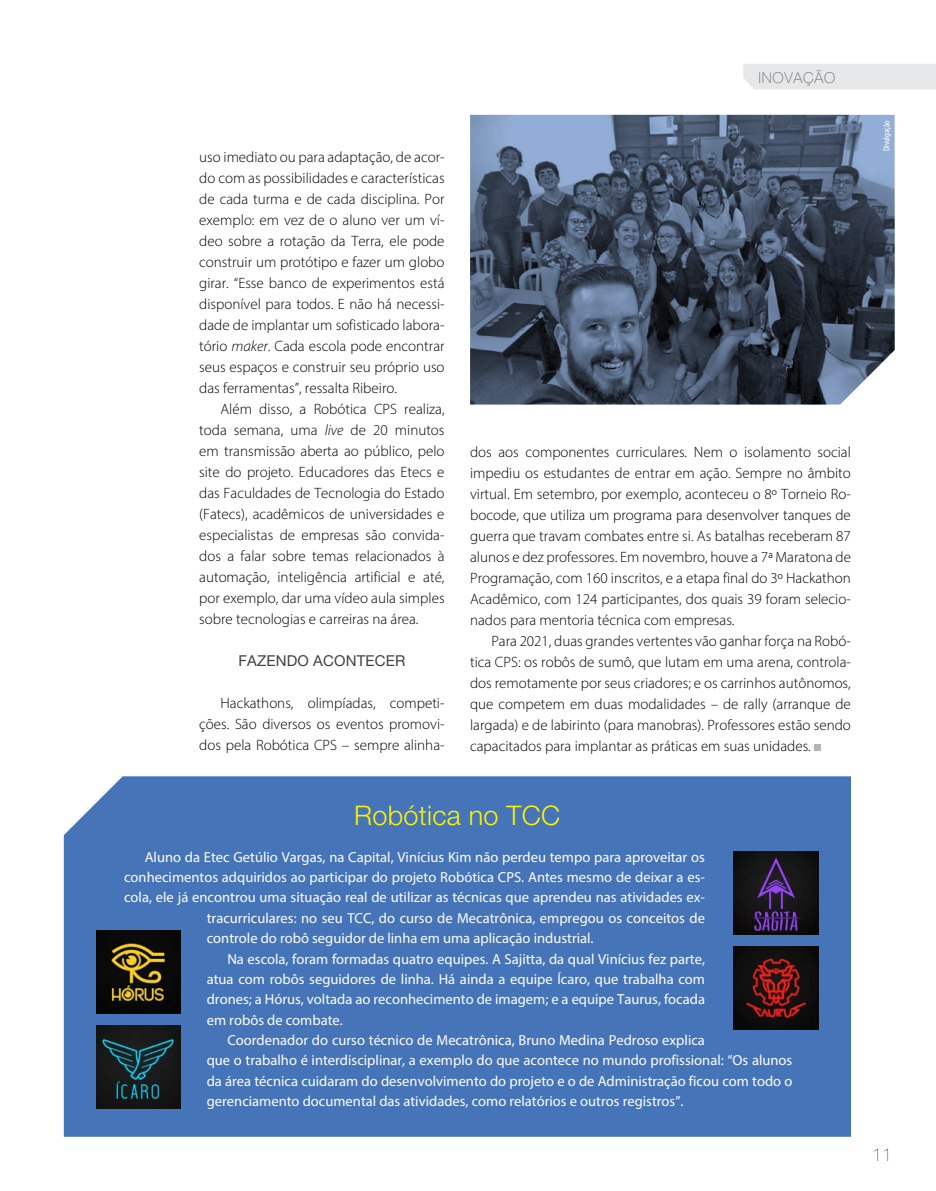
<style>
.page{position:relative;width:936px;height:1191px;background:#fff}
.page>*{position:absolute;margin:0;border:0;box-sizing:border-box;transform-origin:0 0}
.t1{font:300 27px "Helvetica Neue LT Std";letter-spacing:.01em;color:#fff200}
.t2{font:200 18px "Helvetica Neue LT Std";color:#000}
.t3{font:300 15px/21px "Myriad Pro";color:#000;text-align:justify}
.t4{font:15px "Helvetica Neue LT Std";letter-spacing:.01em;color:#414042}
.t5{font:100 15px "Helvetica Neue LT Std";letter-spacing:.05em;color:#6d6e71}
.t6{font:14.55px "Myriad Pro";color:#fff}
.t7{font:condensed 9px "Myriad Pro";color:#fff}
.s1{font-style:italic}
</style>
<div class="page">
<div style="left:64px;top:776px;width:787px;height:360px;background:#4574b9"></div>
<img style="left:96px;top:930px;width:84px;height:83px">
<img style="left:96px;top:1025px;width:84px;height:83px">
<img style="left:734px;top:851px;width:84px;height:83px">
<img style="left:734px;top:947px;width:84px;height:82px">
<div style="left:813px;top:744px;width:7px;height:7px;background:#b2b4b5"></div>
<svg style="left:470px;top:115px;width:424px;height:289px"></svg>
<div style="left:743px;top:64px;width:192px;height:25px;background:#e6e7e8"></div>
<p class="t5" style="left:758px;top:69px;width:78px">INOVAÇÃO</p>
<p class="t3" style="left:199px;top:147px;width:247px">uso imediato ou para adaptação, de acor&shy;do com as possibilidades e características de cada turma e de cada disciplina. Por exemplo: em vez de o aluno ver um ví&shy;deo sobre a rotação da Terra, ele pode construir um protótipo e fazer um globo girar. “Esse banco de experimentos está disponível para todos. E não há necessi&shy;dade de implantar um sofisticado labora&shy;tório <span class="s1">maker</span>. Cada escola pode encontrar seus espaços e construir seu próprio uso das ferramentas”, ressalta Ribeiro.</p>
<p class="t3" style="left:199px;top:399px;width:247px;text-indent:21px">Além disso, a Robótica CPS realiza, toda semana, uma <span class="s1">live</span> de 20 minutos em transmissão aberta ao público, pelo site do projeto. Educadores das Etecs e das Faculdades de Tecnologia do Estado (Fatecs), acadêmicos de universidades e especialistas de empresas são convida&shy;dos a falar sobre temas relacionados à automação, inteligência artificial e até, por exemplo, dar uma vídeo aula simples sobre tecnologias e carreiras na área.</p>
<p class="t4" style="left:238px;top:652px;width:168px">FAZENDO ACONTECER</p>
<p class="t3" style="left:199px;top:693px;width:247px;text-indent:21px">Hackathons, olimpíadas, competi&shy;ções. São diversos os eventos promovi&shy;dos pela Robótica CPS – sempre alinha-</p>
<p class="t3" style="left:470px;top:441px;width:382px">dos aos componentes curriculares. Nem o isolamento social impediu os estudantes de entrar em ação. Sempre no âmbito virtual. Em setembro, por exemplo, aconteceu o 8º Torneio Ro&shy;bocode, que utiliza um programa para desenvolver tanques de guerra que travam combates entre si. As batalhas receberam 87 alunos e dez professores. Em novembro, houve a 7ª Maratona de Programação, com 160 inscritos, e a etapa final do 3º Hackathon Acadêmico, com 124 participantes, dos quais 39 foram selecio&shy;nados para mentoria técnica com empresas.</p>
<p class="t3" style="left:470px;top:630px;width:382px;text-indent:21px">Para 2021, duas grandes vertentes vão ganhar força na Robó&shy;tica CPS: os robôs de sumô, que lutam em uma arena, controla&shy;dos remotamente por seus criadores; e os carrinhos autônomos, que competem em duas modalidades – de rally (arranque de largada) e de labirinto (para manobras). Professores estão sendo capacitados para implantar as práticas em suas unidades.</p>
<h1 class="t1" style="left:354px;top:798px;width:207px">Robótica no TCC</h1>
<p class="t6" style="left:145px;top:847px;width:561px">Aluno da Etec Getúlio Vargas, na Capital, Vinícius Kim não perdeu tempo para aproveitar os</p>
<p class="t6" style="left:124px;top:868px;width:582px">conhecimentos adquiridos ao participar do projeto Robótica CPS. Antes mesmo de deixar a es-</p>
<p class="t6" style="left:124px;top:888px;width:582px">cola, ele já encontrou uma situação real de utilizar as técnicas que aprendeu nas atividades ex-</p>
<p class="t6" style="left:207px;top:909px;width:499px">tracurriculares: no seu TCC, do curso de Mecatrônica, empregou os conceitos de</p>
<p class="t6" style="left:207px;top:929px;width:388px">controle do robô seguidor de linha em uma aplicação industrial.</p>
<p class="t6" style="left:227px;top:949px;width:479px">Na escola, foram formadas quatro equipes. A Sajitta, da qual Vinícius fez parte,</p>
<p class="t6" style="left:207px;top:970px;width:500px">atua com robôs seguidores de linha. Há ainda a equipe Ícaro, que trabalha com</p>
<p class="t6" style="left:207px;top:990px;width:499px">drones; a Hórus, voltada ao reconhecimento de imagem; e a equipe Taurus, focada</p>
<p class="t6" style="left:207px;top:1010px;width:138px">em robôs de combate.</p>
<p class="t6" style="left:227px;top:1031px;width:479px">Coordenador do curso técnico de Mecatrônica, Bruno Medina Pedroso explica</p>
<p class="t6" style="left:207px;top:1051px;width:587px">que o trabalho é interdisciplinar, a exemplo do que acontece no mundo profissional: “Os alunos</p>
<p class="t6" style="left:207px;top:1072px;width:587px">da área técnica cuidaram do desenvolvimento do projeto e o de Administração ficou com todo o</p>
<p class="t6" style="left:207px;top:1092px;width:478px">gerenciamento documental das atividades, como relatórios e outros registros”.</p>
<p class="t7" style="left:880px;top:151px;width:32px;rotate:-90deg">Divulgação</p>
<p class="t2" style="left:872px;top:1144px;width:22px">11</p>
</div>
